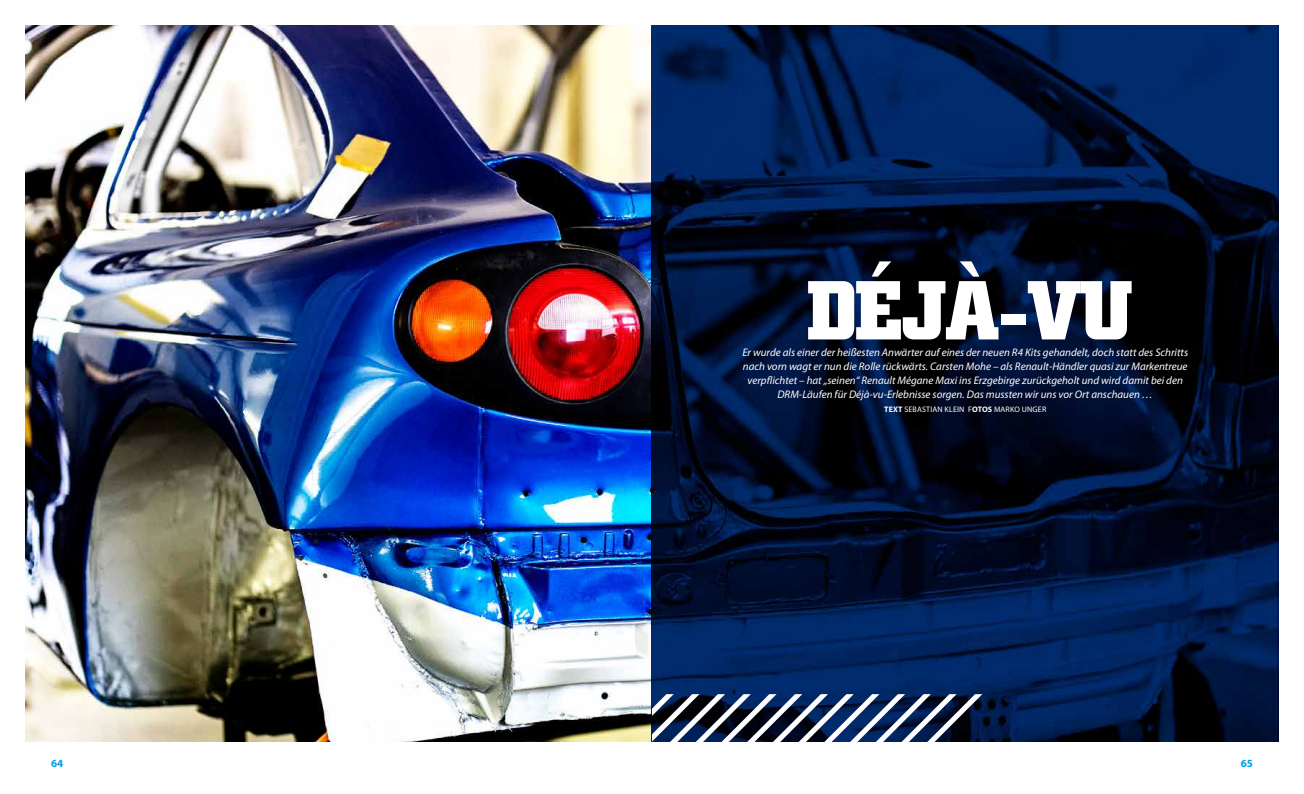
<style>
.page{position:relative;width:1304px;height:794px;background:#fff}
.page>*{position:absolute;margin:0;border:0;box-sizing:border-box;transform-origin:0 0}
.t1{font:700 84px "Square Slabserif 711 BT";letter-spacing:-.03em;color:#fff}
.t2{font:italic 11px/14px "Myriad Pro";color:#fff;text-align:center}
.t3{font:700 11px "Myriad Pro";color:#009fe3}
.t4{font:8px "Myriad Pro";letter-spacing:.02em;color:#fff}
.s1{font-weight:700}
</style>
<div class="page">
<img style="left:26px;top:26px;width:626px;height:715px">
<img style="left:652px;top:26px;width:626px;height:715px">
<svg style="left:652px;top:694px;width:341px;height:48px"></svg>
<h1 class="t1" style="left:806px;top:258px;width:329px">DÉJÀ-VU</h1>
<p class="t2" style="left:743px;top:359px;width:446px">nach vorn wagt er nun die Rolle rückwärts. Carsten Mohe – als Renault-Händler quasi zur Markentreue verpflichtet – hat „seinen“ Renault Mégane Maxi ins Erzgebirge zurückgeholt und wird damit bei den<br>DRM-Läufen für Déjà-vu-Erlebnisse sorgen. Das mussten wir uns vor Ort anschauen …</p>
<p class="t4" style="left:884px;top:405px;width:164px"><span class="s1">TEXT</span> SEBASTIAN KLEIN F<span class="s1">OTOS</span> MARKO UNGER</p>
<p class="t2" style="left:742px;top:345px;width:447px">Er wurde als einer der heißesten Anwärter auf eines der neuen R4 Kits gehandelt, doch statt des Schritts</p>
<p class="t3" style="left:51px;top:756px;width:14px">64</p>
<p class="t3" style="left:1241px;top:756px;width:14px">65</p>
</div>
